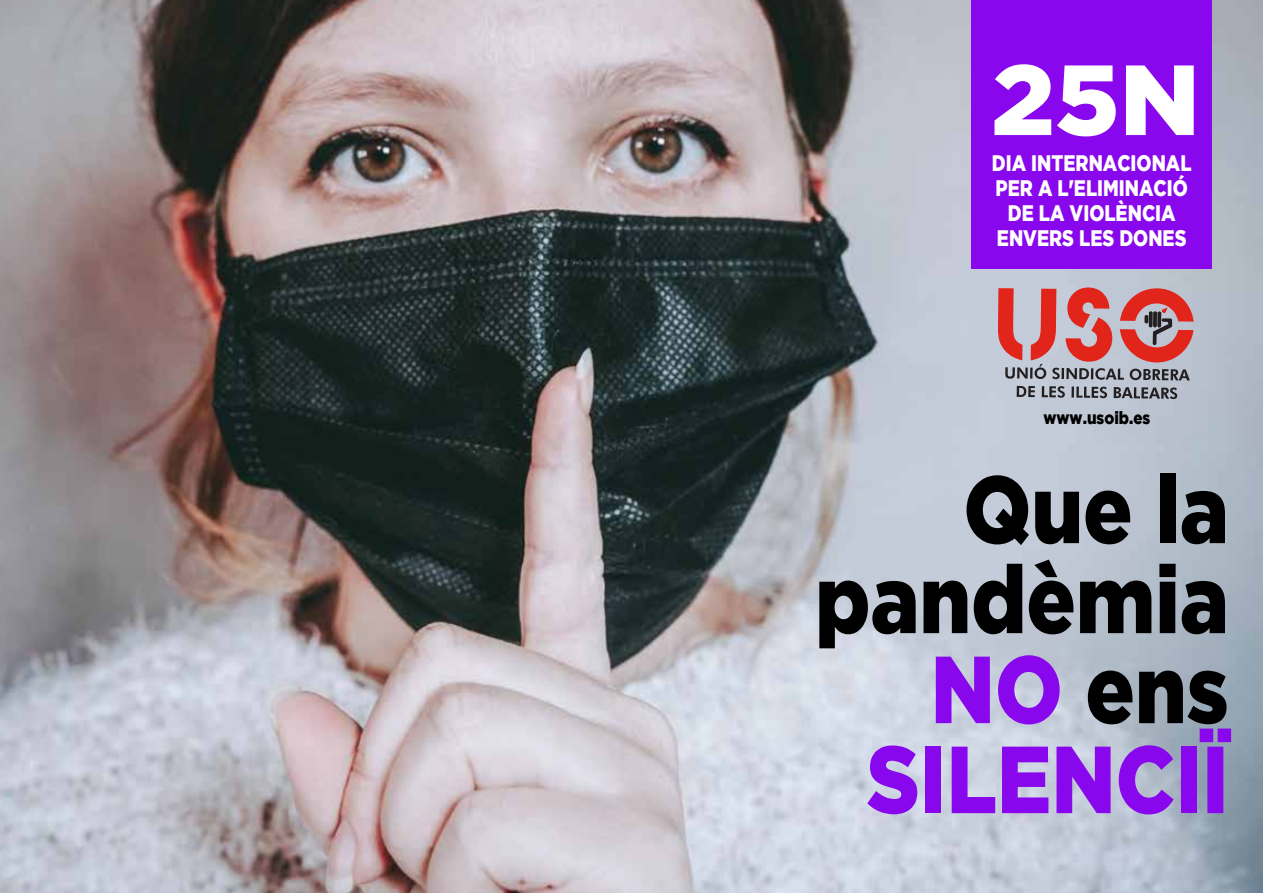
<style>
.page{position:relative;width:1263px;height:893px;background:#fff}
.page>*{position:absolute;margin:0;border:0;box-sizing:border-box;transform-origin:0 0}
.t1{font:900 99.45px "Gotham";color:#fff}
.t2{font:900 95.1px/90px "Gotham";color:#000;text-align:right;scale:.86 1}
.t3{font:900 22.35px/25px "Gotham";color:#fff;text-align:center;scale:.81 1}
.t4{font:900 17.7px "Gotham";color:#000;scale:.86 1}
.s1{color:#8907ed}
</style>
<div class="page">
<img style="left:0;top:0;width:1263px;height:893px">
<svg style="left:998px;top:287px;width:196px;height:112px;background:#ba858a"></svg>
<div style="left:971px;top:0;width:241px;height:269px;background:#8907ed"></div>
<img style="left:1246px;top:207px;width:17px;height:380px">
<h1 class="t1" style="left:991px;top:42px;width:210px">25N</h1>
<p class="t3" style="left:992px;top:150px;width:248px">DIA INTERNACIONAL<br>PER A L'ELIMINACIÓ<br>DE LA VIOLÈNCIA<br>ENVERS LES DONES</p>
<p class="t4" style="left:1043px;top:408px;width:126px">www.usoib.es</p>
<h2 class="t2" style="left:815px;top:462px;width:482px">Que la pandèmia<br><span class="s1">NO</span> ens<br><span class="s1">SILENCIÏ</span></h2>
</div>
